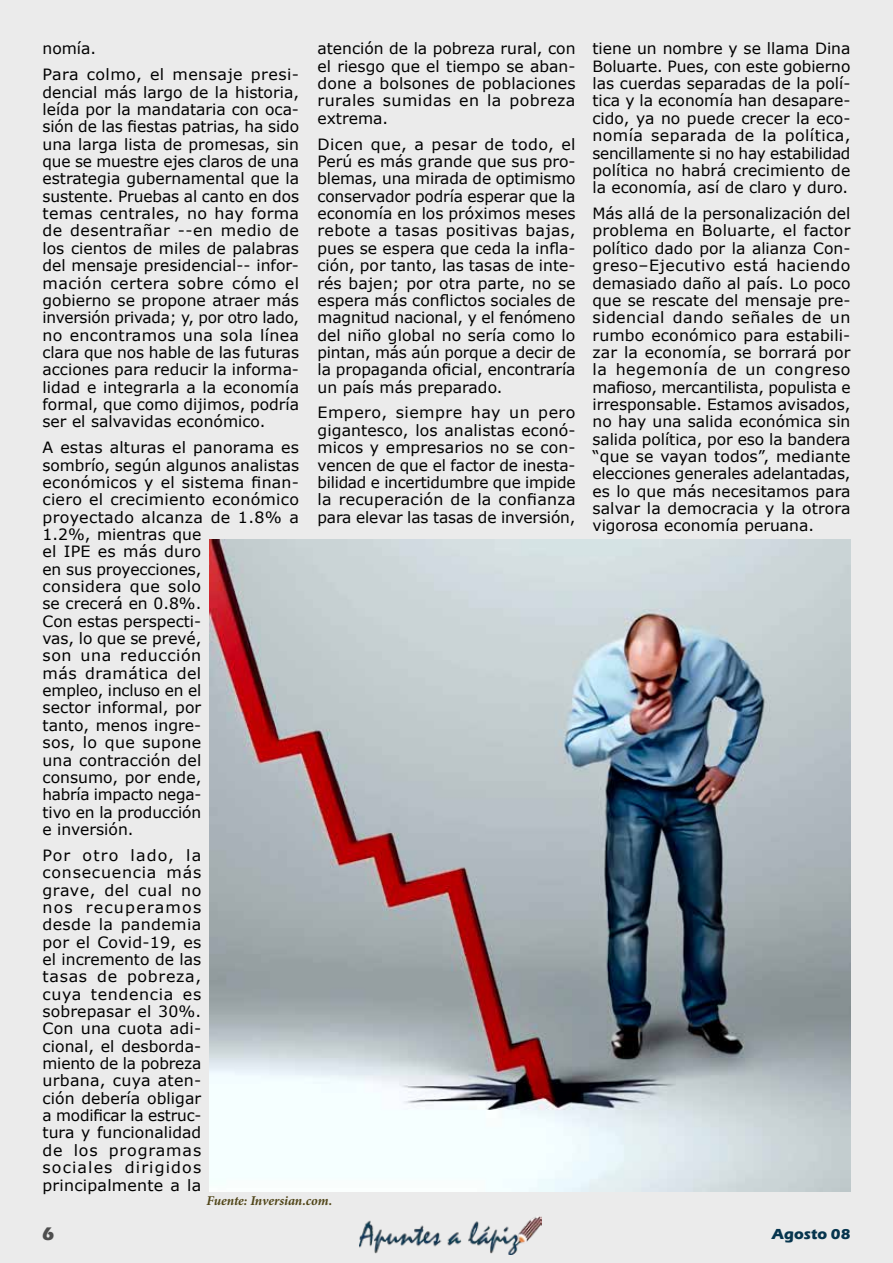
<style>
.page{position:relative;width:893px;height:1263px;background:#ebebeb}
.page>*{position:absolute;margin:0;border:0;box-sizing:border-box;transform-origin:0 0}
.t1{font:700 18.75px "Eras ITC";color:#4e4e4e}
.t2{font:15.6px/17.4px "Verdana";color:#000;text-align:justify}
.t3{font:15.6px/25.8px "Verdana";letter-spacing:.025em;color:#000}
.t4{font:700 15px "Eras ITC";color:#06354e}
.t5{font:italic 700 13.5px "Minion Pro";letter-spacing:-.005em;color:#514619}
</style>
<div class="page">
<img style="left:359px;top:1216px;width:182px;height:38px">
<img style="left:209px;top:540px;width:641px;height:652px">
<p class="t3" style="left:43px;top:36px;width:258px">nomía.<br>Para colmo, el mensaje presi-</p>
<p class="t2" style="left:43px;top:83px;width:258px">dencial más largo de la historia, leída por la mandataria con oca&shy;sión de las fiestas patrias, ha sido una larga lista de promesas, sin que se muestre ejes claros de una estrategia gubernamental que la sustente. Pruebas al canto en dos temas centrales, no hay forma de desentrañar --en medio de los cientos de miles de palabras del mensaje presidencial-- infor&shy;mación certera sobre cómo el gobierno se propone atraer más inversión privada; y, por otro lado, no encontramos una sola línea clara que nos hable de las futuras acciones para reducir la informa&shy;lidad e integrarla a la economía formal, que como dijimos, podría ser el salvavidas económico.</p>
<p class="t2" style="left:43px;top:439px;width:258px;text-align:left">A estas alturas el panorama es sombrío, según algunos analistas económicos y el sistema finan&shy;ciero el crecimiento económico proyectado alcanza de 1.8% a<br>1.2%, mientras que<br>el IPE es más duro<br>en sus proyecciones,<br>considera que solo<br>se crecerá en 0.8%.<br>Con estas perspecti-<br>vas, lo que se prevé,<br>son una reducción<br>más dramática del<br>empleo, incluso en el<br>sector informal, por<br>tanto, menos ingre-<br>sos, lo que supone<br>una contracción del<br>consumo, por ende,<br>habría impacto nega-<br>tivo en la producción<br>e inversión.</p>
<p class="t2" style="left:43px;top:846px;width:160px">Por otro lado, la consecuencia más grave, del cual no nos recuperamos desde la pandemia por el Covid-19, es el incremento de las tasas de pobreza, cuya tendencia es sobrepasar el 30%.<br>Con una cuota adi&shy;cional, el desborda&shy;miento de la pobreza urbana, cuya aten&shy;ción debería obligar a modificar la estruc&shy;tura y funcionalidad de los programas sociales dirigidos principalmente a la</p>
<p class="t2" style="left:317px;top:40px;width:259px">atención de la pobreza rural, con el riesgo que el tiempo se aban&shy;done a bolsones de poblaciones rurales sumidas en la pobreza extrema.</p>
<p class="t2" style="left:317px;top:135px;width:260px">Dicen que, a pesar de todo, el Perú es más grande que sus pro&shy;blemas, una mirada de optimismo conservador podría esperar que la economía en los próximos meses rebote a tasas positivas bajas, pues se espera que ceda la infla&shy;ción, por tanto, las tasas de inte&shy;rés bajen; por otra parte, no se espera más conflictos sociales de magnitud nacional, y el fenómeno del niño global no sería como lo pintan, más aún porque a decir de la propaganda oficial, encontraría un país más preparado.</p>
<p class="t2" style="left:317px;top:404px;width:260px">Empero, siempre hay un pero gigantesco, los analistas econó&shy;micos y empresarios no se con&shy;vencen de que el factor de inesta&shy;bilidad e incertidumbre que impide la recuperación de la confianza para elevar las tasas de inversión,</p>
<p class="t5" style="left:207px;top:1191px;width:127px">Fuente: Inversian.com.</p>
<p class="t2" style="left:592px;top:40px;width:259px">tiene un nombre y se llama Dina Boluarte. Pues, con este gobierno las cuerdas separadas de la polí&shy;tica y la economía han desapare&shy;cido, ya no puede crecer la eco&shy;nomía separada de la política, sencillamente si no hay estabilidad política no habrá crecimiento de la economía, así de claro y duro.</p>
<p class="t2" style="left:592px;top:205px;width:260px">Más allá de la personalización del problema en Boluarte, el factor político dado por la alianza Con&shy;greso–Ejecutivo está haciendo demasiado daño al país. Lo poco que se rescate del mensaje pre&shy;sidencial dando señales de un rumbo económico para estabili&shy;zar la economía, se borrará por la hegemonía de un congreso mafioso, mercantilista, populista e irresponsable. Estamos avisados, no hay una salida económica sin salida política, por eso la bandera “que se vayan todos”, mediante elecciones generales adelantadas, es lo que más necesitamos para salvar la democracia y la otrora vigorosa economía peruana.</p>
<p class="t1" style="left:42px;top:1223px;width:14px">6</p>
<p class="t4" style="left:772px;top:1226px;width:80px">Agosto 08</p>
</div>
